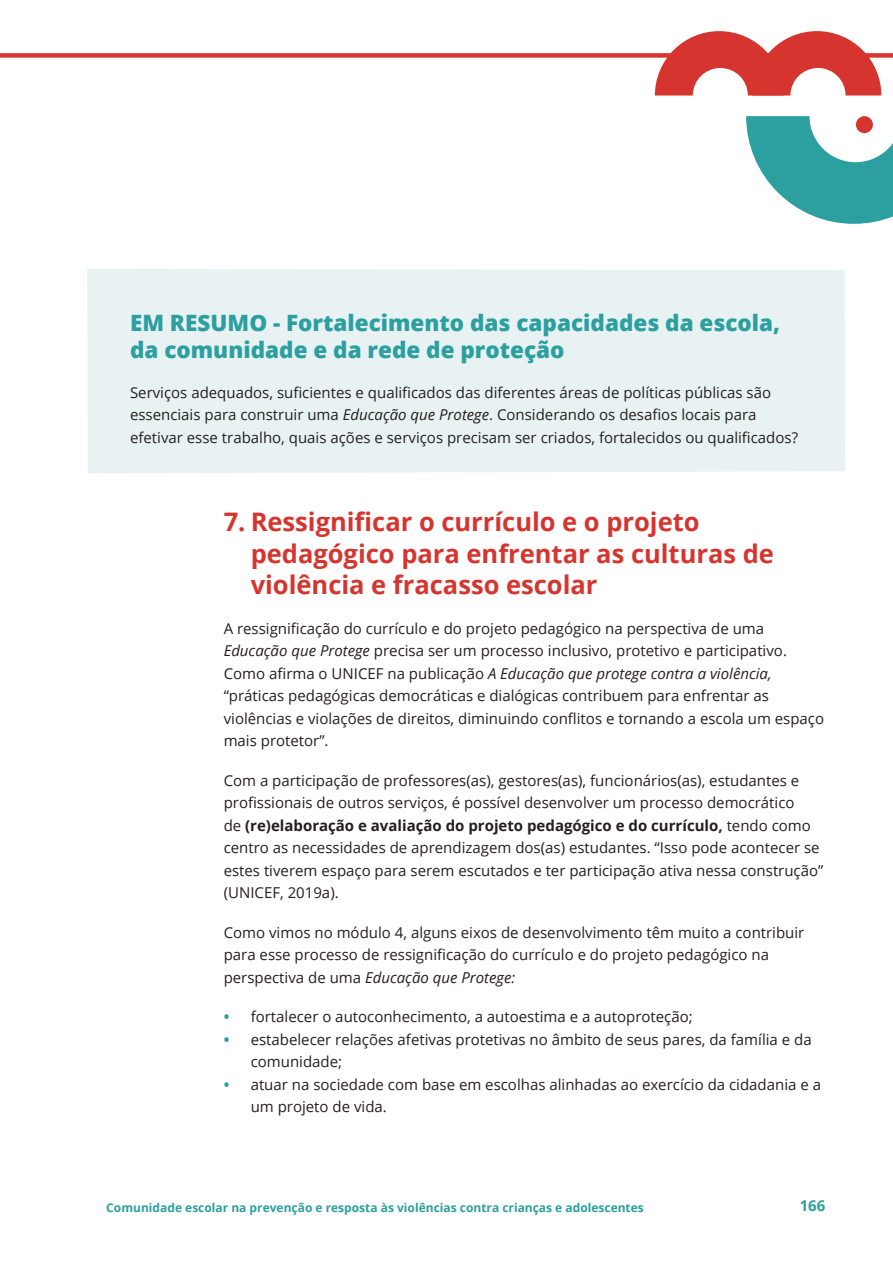
<style>
.page{position:relative;width:893px;height:1263px;background:#fff}
.page>*{position:absolute;margin:0;border:0;box-sizing:border-box;transform-origin:0 0}
.t1{font:700 25.5px/31.5px "Open Sans";color:#d5352e}
.t2{font:800 22.5px/27px "Open Sans";color:#2c9fa0}
.t3{font:15px/22.5px "Open Sans";color:#231f20}
.t4{font:700 15px "Open Sans";color:#2c9fa0}
.t5{font:700 12px "Open Sans";color:#2c9fa0}
.s1{font-style:italic}
.s2{font-weight:700}
.s3{font-weight:700;color:#2c9fa0}
</style>
<div class="page">
<div style="left:0;top:53px;width:893px;height:5px;background:#d5352e"></div>
<svg style="left:746px;top:116px;width:147px;height:108px"></svg>
<svg style="left:655px;top:31px;width:226px;height:65px"></svg>
<div style="left:856px;top:116px;width:17px;height:17px;background:#d5352e;border-radius:50%"></div>
<div style="left:87px;top:269px;width:758px;height:204px;background:#e9f2f2"></div>
<h2 class="t2" style="left:130px;top:308px;width:652px">EM RESUMO - Fortalecimento das capacidades da escola, da comunidade e da rede de proteção</h2>
<p class="t3" style="left:130px;top:381px;width:670px">Serviços adequados, suficientes e qualificados das diferentes áreas de políticas públicas são essenciais para construir uma <span class="s1">Educação que Protege</span>. Considerando os desafios locais para efetivar esse trabalho, quais ações e serviços precisam ser criados, fortalecidos ou qualificados?</p>
<h1 class="t1" style="left:251px;top:506px;width:525px;text-indent:-27px">7. Ressignificar o currículo e o projeto pedagógico para enfrentar as culturas de violência e fracasso escolar</h1>
<p class="t3" style="left:224px;top:617px;width:602px">A ressignificação do currículo e do projeto pedagógico na perspectiva de uma <span class="s1">Educação que Protege</span> precisa ser um processo inclusivo, protetivo e participativo.<br>Como afirma o UNICEF na publicação <span class="s1">A Educação que protege contra a violência, </span>“práticas pedagógicas democráticas e dialógicas contribuem para enfrentar as violências e violações de direitos, diminuindo conflitos e tornando a escola um espaço mais protetor”.</p>
<p class="t3" style="left:224px;top:769px;width:601px">Com a participação de professores(as), gestores(as), funcionários(as), estudantes e profissionais de outros serviços, é possível desenvolver um processo democrático<br>de <span class="s2">(re)elaboração e avaliação do projeto pedagógico e do currículo,</span> tendo como centro as necessidades de aprendizagem dos(as) estudantes. “Isso pode acontecer se estes tiverem espaço para serem escutados e ter participação ativa nessa construção” (UNICEF, 2019a).</p>
<p class="t3" style="left:224px;top:921px;width:582px">Como vimos no módulo 4, alguns eixos de desenvolvimento têm muito a contribuir para esse processo de ressignificação do currículo e do projeto pedagógico na perspectiva de uma <span class="s1">Educação que Protege:</span></p>
<p class="t3" style="left:224px;top:1005px;width:471px"><span class="s3">•</span> fortalecer o autoconhecimento, a autoestima e a autoproteção;</p>
<p class="t3" style="left:251px;top:1028px;width:562px;text-indent:-27px"><span class="s3">•</span> estabelecer relações afetivas protetivas no âmbito de seus pares, da família e da comunidade;</p>
<p class="t3" style="left:251px;top:1073px;width:572px;text-indent:-27px"><span class="s3">•</span> atuar na sociedade com base em escolhas alinhadas ao exercício da cidadania e a um projeto de vida.</p>
<p class="t5" style="left:106px;top:1199px;width:539px">Comunidade escolar na prevenção e resposta às violências contra crianças e adolescentes</p>
<p class="t4" style="left:800px;top:1195px;width:27px">166</p>
</div>
